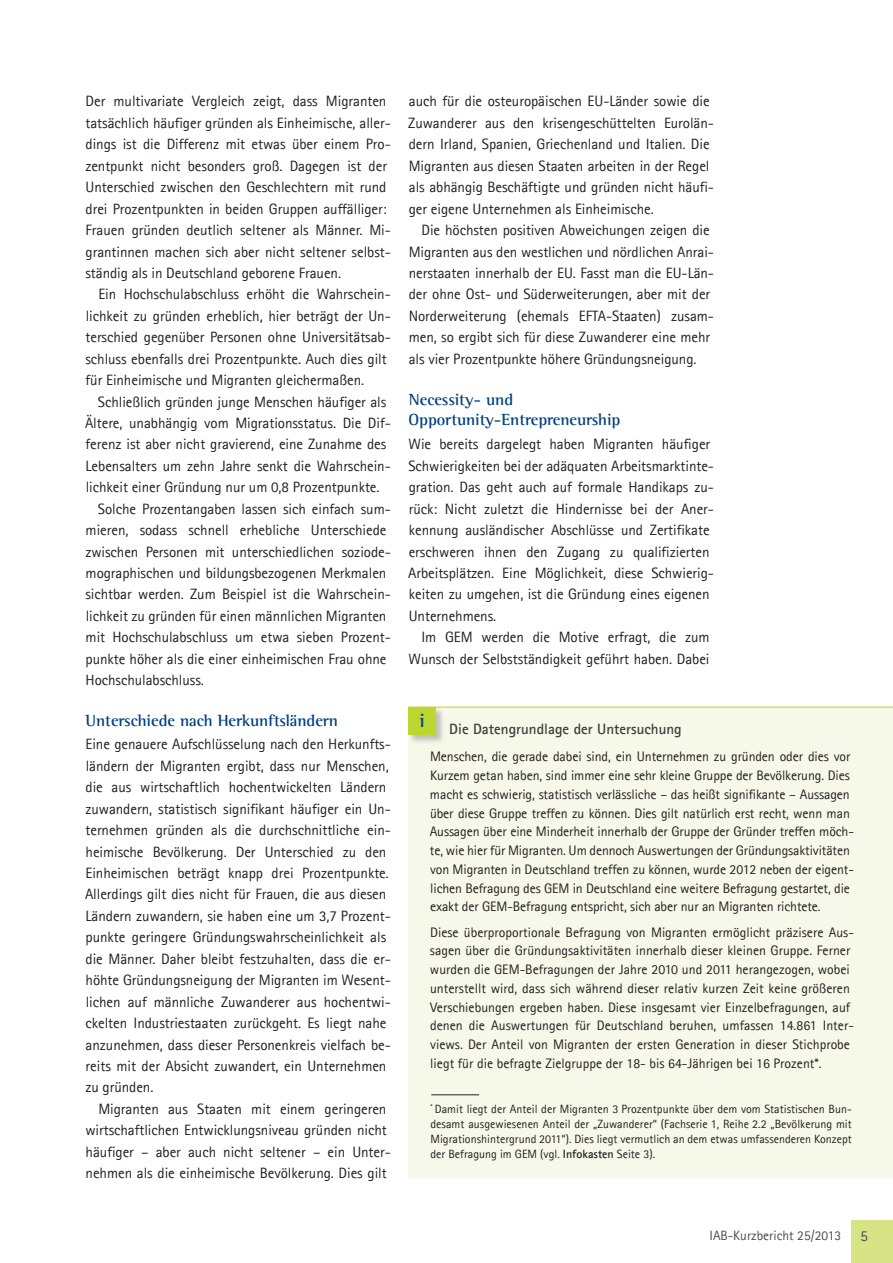
<style>
.page{position:relative;width:893px;height:1263px;background:#fff}
.page>*{position:absolute;margin:0;border:0;box-sizing:border-box;transform-origin:0 0}
.i{font:700 19.5px "Agfa Rotis Semi Serif";color:#014081}
.Kapitel_2{font:700 16.5px/19.8px "Agfa Rotis Semi Serif";letter-spacing:-.005em;color:#014081}
.Fließtext{font:15px/21.5px "Agfa Rotis Sans Serif";letter-spacing:-.005em;color:#231f20}
.Fließtext_1__Absatz{font:15px/21.5px "Agfa Rotis Sans Serif";letter-spacing:-.005em;color:#231f20}
.Kastentext-Überschri{font:700 15px "Agfa Rotis Sans Serif";color:#3e3e3f}
.t1{font:15px "Agfa Rotis Sans Serif";color:#4b4c4b}
.Kastentext{font:13.8px/18.8px "Agfa Rotis Sans Serif";letter-spacing:-.01em;color:#231f20}
.t2{font:13.5px "Agfa Rotis Sans Serif";color:#4b4c4b}
.Fußnote_folgend{font:12px/15px "Agfa Rotis Sans Serif";color:#231f20;text-align:justify}
.s1{font-weight:700}
</style>
<div class="page">
<div style="left:408px;top:707px;width:485px;height:471px;background:#f6f9e9"></div>
<hr style="left:431px;top:1094px;width:48px;height:1px;background:#231f20">
<div style="left:409px;top:707px;width:36px;height:37px;background:#231f20;opacity:.25"></div>
<div style="left:408px;top:707px;width:28px;height:27px;background:#bed630"></div>
<hr style="left:408px;top:707px;width:485px;height:1px;background:#bed630">
<div style="left:851px;top:1220px;width:42px;height:43px;background:#d7e387"></div>
<p class="Fließtext_1__Absatz" style="left:85px;top:91px;width:307px">Der multivariate Vergleich zeigt, dass Migranten tatsächlich häufiger gründen als Einheimische, aller&shy;dings ist die Differenz mit etwas über einem Pro&shy;zentpunkt nicht besonders groß. Dagegen ist der Unterschied zwischen den Geschlechtern mit rund drei Prozentpunkten in beiden Gruppen auffälliger:<br>Frauen gründen deutlich seltener als Männer. Mi&shy;grantinnen machen sich aber nicht seltener selbst&shy;ständig als in Deutschland geborene Frauen.</p>
<p class="Fließtext" style="left:85px;top:283px;width:307px;text-indent:13px">Ein Hochschulabschluss erhöht die Wahrschein&shy;lichkeit zu gründen erheblich, hier beträgt der Un&shy;terschied gegenüber Personen ohne Universitätsab&shy;schluss ebenfalls drei Prozentpunkte. Auch dies gilt für Einheimische und Migranten gleichermaßen.</p>
<p class="Fließtext" style="left:85px;top:391px;width:307px;text-indent:13px">Schließlich gründen junge Menschen häufiger als Ältere, unabhängig vom Migrationsstatus. Die Dif&shy;ferenz ist aber nicht gravierend, eine Zunahme des Lebensalters um zehn Jahre senkt die Wahrschein&shy;lichkeit einer Gründung nur um 0,8 Prozentpunkte.</p>
<p class="Fließtext" style="left:85px;top:498px;width:307px;text-indent:13px">Solche Prozentangaben lassen sich einfach sum&shy;mieren, sodass schnell erhebliche Unterschiede zwischen Personen mit unterschiedlichen soziode&shy;mographischen und bildungsbezogenen Merkmalen sichtbar werden. Zum Beispiel ist die Wahrschein&shy;lichkeit zu gründen für einen männlichen Migranten mit Hochschulabschluss um etwa sieben Prozent&shy;punkte höher als die einer einheimischen Frau ohne Hochschulabschluss.</p>
<p class="Kapitel_2" style="left:86px;top:711px;width:254px">Unterschiede nach Herkunftsländern</p>
<p class="Fließtext_1__Absatz" style="left:85px;top:733px;width:307px">Eine genauere Aufschlüsselung nach den Herkunfts&shy;ländern der Migranten ergibt, dass nur Menschen, die aus wirtschaftlich hochentwickelten Ländern zuwandern, statistisch signifikant häufiger ein Un&shy;ternehmen gründen als die durchschnittliche ein&shy;heimische Bevölkerung. Der Unterschied zu den Einheimischen beträgt knapp drei Prozentpunkte.<br>Allerdings gilt dies nicht für Frauen, die aus diesen Ländern zuwandern, sie haben eine um 3,7 Prozent&shy;punkte geringere Gründungswahrscheinlichkeit als die Männer. Daher bleibt festzuhalten, dass die er&shy;höhte Gründungsneigung der Migranten im Wesent&shy;lichen auf männliche Zuwanderer aus hochentwi&shy;ckelten Industriestaaten zurückgeht. Es liegt nahe anzunehmen, dass dieser Personenkreis vielfach be&shy;reits mit der Absicht zuwandert, ein Unternehmen zu gründen.</p>
<p class="Fließtext" style="left:85px;top:1098px;width:307px;text-align:center">Migranten aus Staaten mit einem geringeren wirtschaftlichen Entwicklungsniveau gründen nicht häufiger – aber auch nicht seltener – ein Unter&shy;nehmen als die einheimische Bevölkerung. Dies gilt</p>
<p class="Fließtext" style="left:408px;top:91px;width:307px">auch für die osteuropäischen EU-Länder sowie die Zuwanderer aus den krisengeschüttelten Eurolän&shy;dern Irland, Spanien, Griechenland und Italien. Die Migranten aus diesen Staaten arbeiten in der Regel als abhängig Beschäftigte und gründen nicht häufi&shy;ger eigene Unternehmen als Einheimische.</p>
<p class="Fließtext" style="left:409px;top:219px;width:307px;text-indent:13px">Die höchsten positiven Abweichungen zeigen die Migranten aus den westlichen und nördlichen Anrai&shy;nerstaaten innerhalb der EU. Fasst man die EU-Län&shy;der ohne Ost- und Süderweiterungen, aber mit der Norderweiterung (ehemals EFTA-Staaten) zusam&shy;men, so ergibt sich für diese Zuwanderer eine mehr als vier Prozentpunkte höhere Gründungsneigung.</p>
<p class="Kapitel_2" style="left:409px;top:389px;width:213px">Necessity- und<br>Opportunity-Entrepreneurship</p>
<p class="Fließtext_1__Absatz" style="left:408px;top:433px;width:307px">Wie bereits dargelegt haben Migranten häufiger Schwierigkeiten bei der adäquaten Arbeitsmarktinte&shy;gration. Das geht auch auf formale Handikaps zu&shy;rück: Nicht zuletzt die Hindernisse bei der Aner&shy;kennung ausländischer Abschlüsse und Zertifikate erschweren ihnen den Zugang zu qualifizierten Arbeitsplätzen. Eine Möglichkeit, diese Schwierig&shy;keiten zu umgehen, ist die Gründung eines eigenen Unternehmens.</p>
<p class="Fließtext" style="left:409px;top:626px;width:303px;text-align:right">Im GEM werden die Motive erfragt, die zum<br>Wunsch der Selbstständigkeit geführt haben. Dabei</p>
<p class="i" style="left:419px;top:709px;width:7px">i</p>
<p class="Kastentext-Überschri" style="left:449px;top:719px;width:234px">Die Datengrundlage der Untersuchung</p>
<p class="Kastentext" style="left:430px;top:747px;width:426px">Menschen, die gerade dabei sind, ein Unternehmen zu gründen oder dies vor Kurzem getan haben, sind immer eine sehr kleine Gruppe der Bevölkerung. Dies macht es schwierig, statistisch verlässliche – das heißt signifikante – Aussagen über diese Gruppe treffen zu können. Dies gilt natürlich erst recht, wenn man Aussagen über eine Minderheit innerhalb der Gruppe der Gründer treffen möch&shy;te, wie hier für Migranten. Um dennoch Auswertungen der Gründungsaktivitäten von Migranten in Deutschland treffen zu können, wurde 2012 neben der eigent&shy;lichen Befragung des GEM in Deutschland eine weitere Befragung gestartet, die exakt der GEM-Befragung entspricht, sich aber nur an Migranten richtete.</p>
<p class="Kastentext" style="left:430px;top:922px;width:426px">Diese überproportionale Befragung von Migranten ermöglicht präzisere Aus&shy;sagen über die Gründungsaktivitäten innerhalb dieser kleinen Gruppe. Ferner wurden die GEM-Befragungen der Jahre 2010 und 2011 herangezogen, wobei unterstellt wird, dass sich während dieser relativ kurzen Zeit keine größeren Verschiebungen ergeben haben. Diese insgesamt vier Einzelbefragungen, auf denen die Auswertungen für Deutschland beruhen, umfassen 14.861 Inter&shy;views. Der Anteil von Migranten der ersten Generation in dieser Stichprobe liegt für die befragte Zielgruppe der 18- bis 64-Jährigen bei 16 Prozent*.</p>
<p class="Fußnote_folgend" style="left:431px;top:1101px;width:423px"><sup>*</sup> Damit liegt der Anteil der Migranten 3 Prozentpunkte über dem vom Statistischen Bun&shy;desamt ausgewiesenen Anteil der „Zuwanderer“ (Fachserie 1, Reihe 2.2 „Bevölkerung mit Migrationshintergrund 2011“). Dies liegt vermutlich an dem etwas umfassenderen Konzept der Befragung im GEM (vgl. <span class="s1">Infokasten</span> Seite 3).</p>
<p class="t2" style="left:709px;top:1227px;width:133px">IAB-Kurzbericht 25/2013</p>
<p class="t1" style="left:860px;top:1227px;width:9px">5</p>
</div>
